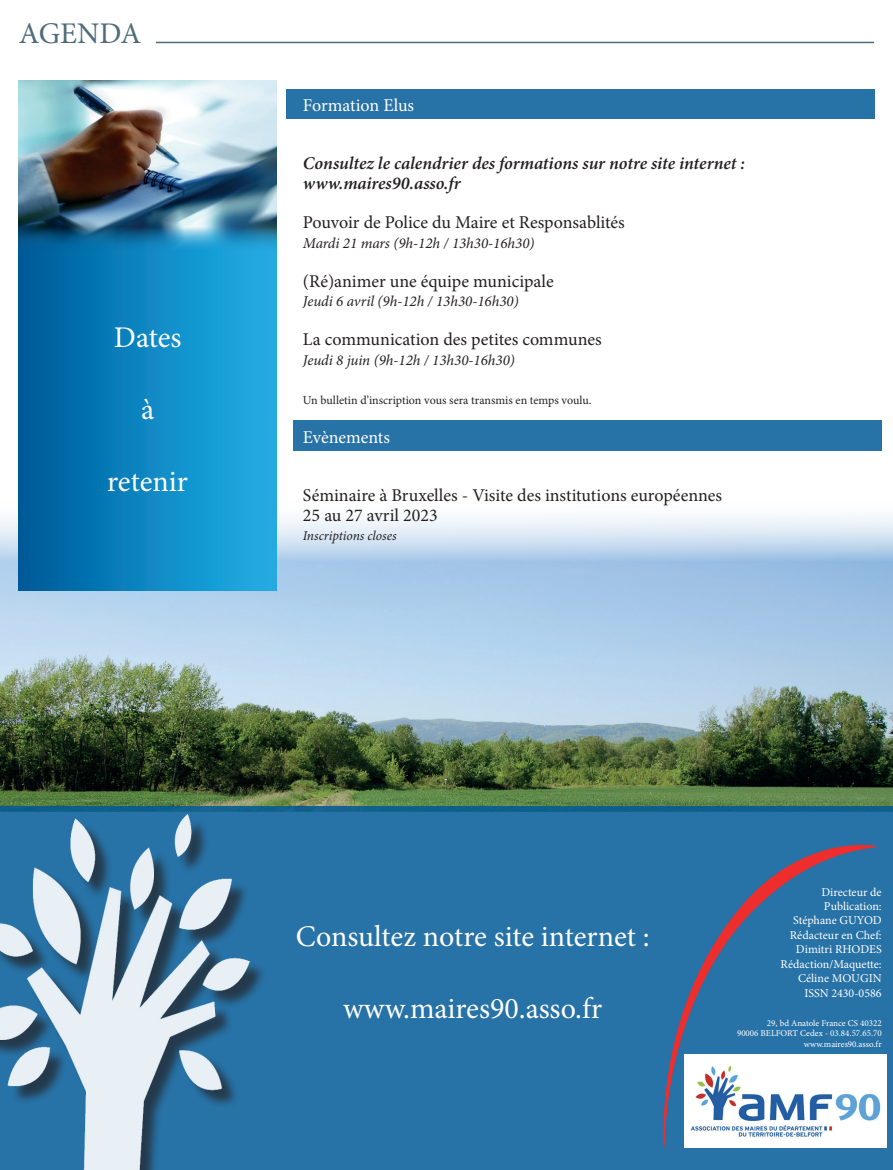
<style>
.page{position:relative;width:893px;height:1170px;background:#fff}
.page>*{position:absolute;margin:0;border:0;box-sizing:border-box;transform-origin:0 0}
.t1{font:30px "Minion Pro";color:#fff}
.t2{font:30px "Minion Pro";color:#4e6c7a}
.t3{font:18px/19.5px "Minion Pro";color:#231f20}
.t4{font:italic 600 18px/19.5px "Minion Pro";letter-spacing:-.005em;color:#231f20}
.t5{font:18px "Minion Pro";letter-spacing:-.005em;color:#fff}
.t6{font:italic 15px "Minion Pro";color:#231f20}
.t7{font:italic 13.5px "Minion Pro";letter-spacing:-.005em;color:#231f20}
.t8{font:12px/14.4px "Minion Pro";color:#fff;text-align:right}
.t9{font:12px "Minion Pro";color:#231f20}
.t10{font:9px/10.8px "Minion Pro";color:#fff;text-align:right}
</style>
<div class="page">
<img style="left:0;top:497px;width:893px;height:308px">
<div style="left:293px;top:420px;width:588px;height:31px;background:#2772a6"></div>
<div style="left:286px;top:89px;width:588px;height:30px;background:#2772a6"></div>
<div style="left:19px;top:157px;width:257px;height:433px;background:linear-gradient(to right,#005b99,#23b0e8)"></div>
<div style="left:0;top:805px;width:893px;height:364px;background:#2772a6"></div>
<svg style="left:663px;top:844px;width:213px;height:303px"></svg>
<img style="left:685px;top:1054px;width:201px;height:93px">
<img style="left:0;top:786px;width:275px;height:383px">
<hr style="left:156px;top:42px;width:718px;height:1px;background:#4e6c7a">
<img style="left:19px;top:80px;width:257px;height:172px">
<h1 class="t2" style="left:19px;top:13px;width:124px">AGENDA</h1>
<h1 class="t1" style="left:114px;top:317px;width:69px">Dates</h1>
<h1 class="t1" style="left:141px;top:389px;width:15px">à</h1>
<h1 class="t1" style="left:107px;top:461px;width:82px">retenir</h1>
<p class="t5" style="left:303px;top:93px;width:113px">Formation Elus</p>
<p class="t4" style="left:303px;top:154px;width:444px">Consultez le calendrier des formations sur notre site internet : www.maires90.asso.fr</p>
<p class="t3" style="left:303px;top:212px;width:323px">Pouvoir de Police du Maire et Responsablités</p>
<p class="t6" style="left:303px;top:232px;width:233px">Mardi 21 mars (9h-12h / 13h30-16h30)</p>
<p class="t3" style="left:303px;top:271px;width:252px">(Ré)animer une équipe municipale</p>
<p class="t6" style="left:303px;top:291px;width:217px">Jeudi 6 avril (9h-12h / 13h30-16h30)</p>
<p class="t3" style="left:303px;top:329px;width:300px">La communication des petites communes</p>
<p class="t6" style="left:303px;top:349px;width:213px">Jeudi 8 juin (9h-12h / 13h30-16h30)</p>
<p class="t9" style="left:303px;top:392px;width:290px">Un bulletin d’inscription vous sera transmis en temps voulu.</p>
<p class="t5" style="left:303px;top:425px;width:89px">Evènements</p>
<p class="t3" style="left:303px;top:485px;width:421px">Séminaire à Bruxelles - Visite des institutions européennes<br>25 au 27 avril 2023</p>
<p class="t7" style="left:303px;top:526px;width:95px">Inscriptions closes</p>
<h1 class="t1" style="left:296px;top:916px;width:355px">Consultez notre site internet :</h1>
<h1 class="t1" style="left:343px;top:988px;width:261px">www.maires90.asso.fr</h1>
<p class="t8" style="left:781px;top:884px;width:103px">Directeur de<br>Publication:<br>Stéphane GUYOD<br>Rédacteur en Chef:<br>Dimitri RHODES<br>Rédaction/Maquette:<br>Céline MOUGIN<br>ISSN 2430-0586</p>
<p class="t10" style="left:737px;top:1017px;width:146px">29, bd Anatole France CS 40322<br>90006 BELFORT Cedex - 03.84.57.65.70 www.maires90.asso.fr</p>
</div>
